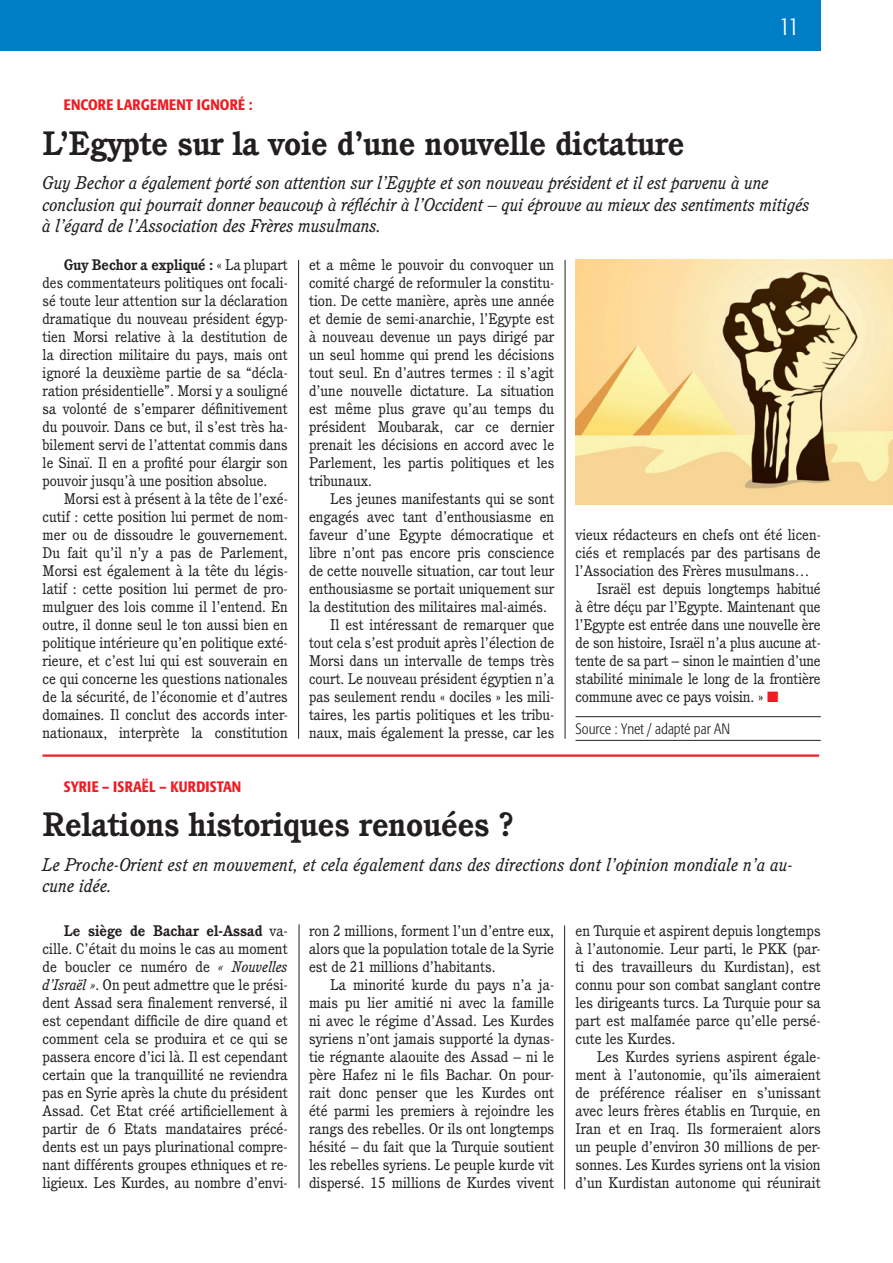
<style>
.page{position:relative;width:893px;height:1263px;background:#fff}
.page>*{position:absolute;margin:0;border:0;box-sizing:border-box;transform-origin:0 0}
.t1{font:700 33px "Cushing";color:#231f20}
.t2{font:300 condensed 25.5px "Formata";color:#fff}
.t3{font:italic 18px/21.6px "Cushing";color:#231f20}
.t4{font:15px/18px "Cushing";color:#231f20;text-align:justify}
.t5{font:500 condensed 15px "Formata";letter-spacing:.02em;color:#ee1d23}
.t6{font:300 condensed 15px "Formata";color:#231f20}
.s1{font-weight:700}
.s2{font-style:italic}
</style>
<div class="page">
<img style="left:576px;top:260px;width:317px;height:244px">
<div style="left:0;top:0;width:821px;height:50px;background:#007ec5"></div>
<hr style="left:298px;top:260px;width:1px;height:479px;background:#231f20">
<hr style="left:565px;top:260px;width:1px;height:479px;background:#231f20">
<hr style="left:299px;top:924px;width:1px;height:264px;background:#231f20">
<hr style="left:564px;top:925px;width:1px;height:264px;background:#231f20">
<hr style="left:575px;top:716px;width:246px;height:1px;background:#231f20">
<hr style="left:575px;top:740px;width:246px;height:1px;background:#231f20">
<hr style="left:43px;top:754px;width:776px;height:3px;background:#ee1d23">
<h2 class="t2" style="left:779px;top:11px;width:22px">11</h2>
<p class="t5" style="left:64px;top:96px;width:17px">ENCORE</p>
<p class="t5" style="left:117px;top:96px;width:10px">LARGEMENT</p>
<p class="t5" style="left:197px;top:96px;width:10px">IGNOR</p>
<p class="t5" style="left:238px;top:96px;width:16px">É:</p>
<h1 class="t1" style="left:43px;top:123px;width:643px">L’Egypte sur la voie d’une nouvelle dictature</h1>
<p class="t3" style="left:43px;top:172px;width:769px">Guy Bechor a également porté son attention sur l’Egypte et son nouveau président et il est parvenu à une conclusion qui pourrait donner beaucoup à réfléchir à l’Occident – qui éprouve au mieux des sentiments mitigés à l’égard de l’Association des Frères musulmans.</p>
<p class="t4" style="left:43px;top:256px;width:247px;text-indent:21px"><span class="s1">Guy Bechor a expliqué :</span> « La plupart des commentateurs politiques ont focali&shy;sé toute leur attention sur la déclaration dramatique du nouveau président égyp&shy;tien Morsi relative à la destitution de la direction militaire du pays, mais ont ignoré la deuxième partie de sa “décla&shy;ration présidentielle”. Morsi y a souligné sa volonté de s’emparer définitivement du pouvoir. Dans ce but, il s’est très ha&shy;bilement servi de l’attentat commis dans le Sinaï. Il en a profité pour élargir son pouvoir jusqu’à une position absolue.</p>
<p class="t4" style="left:43px;top:490px;width:247px;text-indent:21px">Morsi est à présent à la tête de l’exé&shy;cutif : cette position lui permet de nom&shy;mer ou de dissoudre le gouvernement.<br>Du fait qu’il n’y a pas de Parlement, Morsi est également à la tête du légis&shy;latif : cette position lui permet de pro&shy;mulguer des lois comme il l’entend. En outre, il donne seul le ton aussi bien en politique intérieure qu’en politique exté&shy;rieure, et c’est lui qui est souverain en ce qui concerne les questions nationales de la sécurité, de l’économie et d’autres domaines. Il conclut des accords inter&shy;nationaux, interprète la constitution</p>
<p class="t4" style="left:309px;top:256px;width:247px">et a même le pouvoir du convoquer un comité chargé de reformuler la constitu&shy;tion. De cette manière, après une année et demie de semi-anarchie, l’Egypte est à nouveau devenue un pays dirigé par un seul homme qui prend les décisions tout seul. En d’autres termes : il s’agit d’une nouvelle dictature. La situation est même plus grave qu’au temps du président Moubarak, car ce dernier prenait les décisions en accord avec le Parlement, les partis politiques et les tribunaux.</p>
<p class="t4" style="left:330px;top:490px;width:225px">Les jeunes manifestants qui se sont</p>
<p class="t4" style="left:309px;top:508px;width:247px">engagés avec tant d’enthousiasme en</p>
<p class="t4" style="left:309px;top:526px;width:247px">faveur d’une Egypte démocratique et</p>
<p class="t4" style="left:309px;top:544px;width:247px">libre n’ont pas encore pris conscience</p>
<p class="t4" style="left:309px;top:562px;width:247px">de cette nouvelle situation, car tout leur</p>
<p class="t4" style="left:309px;top:580px;width:247px">enthousiasme se portait uniquement sur</p>
<p class="t4" style="left:309px;top:598px;width:239px">la destitution des militaires mal-aimés.</p>
<p class="t4" style="left:330px;top:616px;width:225px">Il est intéressant de remarquer que</p>
<p class="t4" style="left:309px;top:634px;width:247px">tout cela s’est produit après l’élection de</p>
<p class="t4" style="left:309px;top:652px;width:247px">Morsi dans un intervalle de temps très</p>
<p class="t4" style="left:309px;top:670px;width:247px">court. Le nouveau président égyptien n’a</p>
<p class="t4" style="left:309px;top:688px;width:247px">pas seulement rendu « dociles » les mili-</p>
<p class="t4" style="left:309px;top:706px;width:247px">taires, les partis politiques et les tribu-</p>
<p class="t4" style="left:309px;top:724px;width:247px">naux, mais également la presse, car les</p>
<p class="t4" style="left:575px;top:526px;width:247px">vieux rédacteurs en chefs ont été licen-</p>
<p class="t4" style="left:575px;top:544px;width:247px">ciés et remplacés par des partisans de</p>
<p class="t4" style="left:575px;top:562px;width:236px">l’Association des Frères musulmans…</p>
<p class="t4" style="left:597px;top:580px;width:225px">Israël est depuis longtemps habitué</p>
<p class="t4" style="left:575px;top:598px;width:247px">à être déçu par l’Egypte. Maintenant que</p>
<p class="t4" style="left:575px;top:616px;width:247px">l’Egypte est entrée dans une nouvelle ère</p>
<p class="t4" style="left:575px;top:634px;width:247px">de son histoire, Israël n’a plus aucune at-</p>
<p class="t4" style="left:575px;top:652px;width:247px">tente de sa part – sinon le maintien d’une</p>
<p class="t4" style="left:575px;top:670px;width:247px">stabilité minimale le long de la frontière</p>
<p class="t4" style="left:575px;top:688px;width:190px">commune avec ce pays voisin. »</p>
<p class="t6" style="left:575px;top:720px;width:156px">Source : Ynet / adapté par AN</p>
<p class="t5" style="left:64px;top:777px;width:124px">SYRIE – ISRAËL – KURDI</p>
<p class="t5" style="left:210px;top:777px;width:16px">STAN</p>
<h1 class="t1" style="left:43px;top:805px;width:473px">Relations historiques renouées ?</h1>
<p class="t3" style="left:43px;top:853px;width:752px">Le Proche-Orient est en mouvement, et cela également dans des directions dont l’opinion mondiale n’a au&shy;cune idée.</p>
<p class="t4" style="left:43px;top:922px;width:247px;text-indent:21px"><span class="s1">Le siège de Bachar el-Assad</span> va&shy;cille. C’était du moins le cas au moment de boucler ce numéro de <span class="s2">« Nouvelles d’Israël »</span>. On peut admettre que le prési&shy;dent Assad sera finalement renversé, il est cependant difficile de dire quand et comment cela se produira et ce qui se passera encore d’ici là. Il est cependant certain que la tranquillité ne reviendra pas en Syrie après la chute du président Assad. Cet Etat créé artificiellement à partir de 6 Etats mandataires précé&shy;dents est un pays plurinational compre&shy;nant différents groupes ethniques et re&shy;ligieux. Les Kurdes, au nombre d’envi-</p>
<p class="t4" style="left:309px;top:922px;width:247px">ron 2 millions, forment l’un d’entre eux, alors que la population totale de la Syrie est de 21 millions d’habitants.</p>
<p class="t4" style="left:575px;top:922px;width:247px">en Turquie et aspirent depuis longtemps à l’autonomie. Leur parti, le PKK (par&shy;ti des travailleurs du Kurdistan), est connu pour son combat sanglant contre les dirigeants turcs. La Turquie pour sa part est malfamée parce qu’elle persé&shy;cute les Kurdes.</p>
<p class="t4" style="left:575px;top:1048px;width:247px;text-indent:21px">Les Kurdes syriens aspirent égale&shy;ment à l’autonomie, qu’ils aimeraient de préférence réaliser en s’unissant avec leurs frères établis en Turquie, en Iran et en Iraq. Ils formeraient alors un peuple d’environ 30 millions de per&shy;sonnes. Les Kurdes syriens ont la vision d’un Kurdistan autonome qui réunirait</p>
<p class="t4" style="left:309px;top:976px;width:247px;text-indent:21px">La minorité kurde du pays n’a ja&shy;mais pu lier amitié ni avec la famille ni avec le régime d’Assad. Les Kurdes syriens n’ont jamais supporté la dynas&shy;tie régnante alaouite des Assad – ni le père Hafez ni le fils Bachar. On pour&shy;rait donc penser que les Kurdes ont été parmi les premiers à rejoindre les rangs des rebelles. Or ils ont longtemps hésité – du fait que la Turquie soutient les rebelles syriens. Le peuple kurde vit dispersé. 15 millions de Kurdes vivent</p>
</div>
